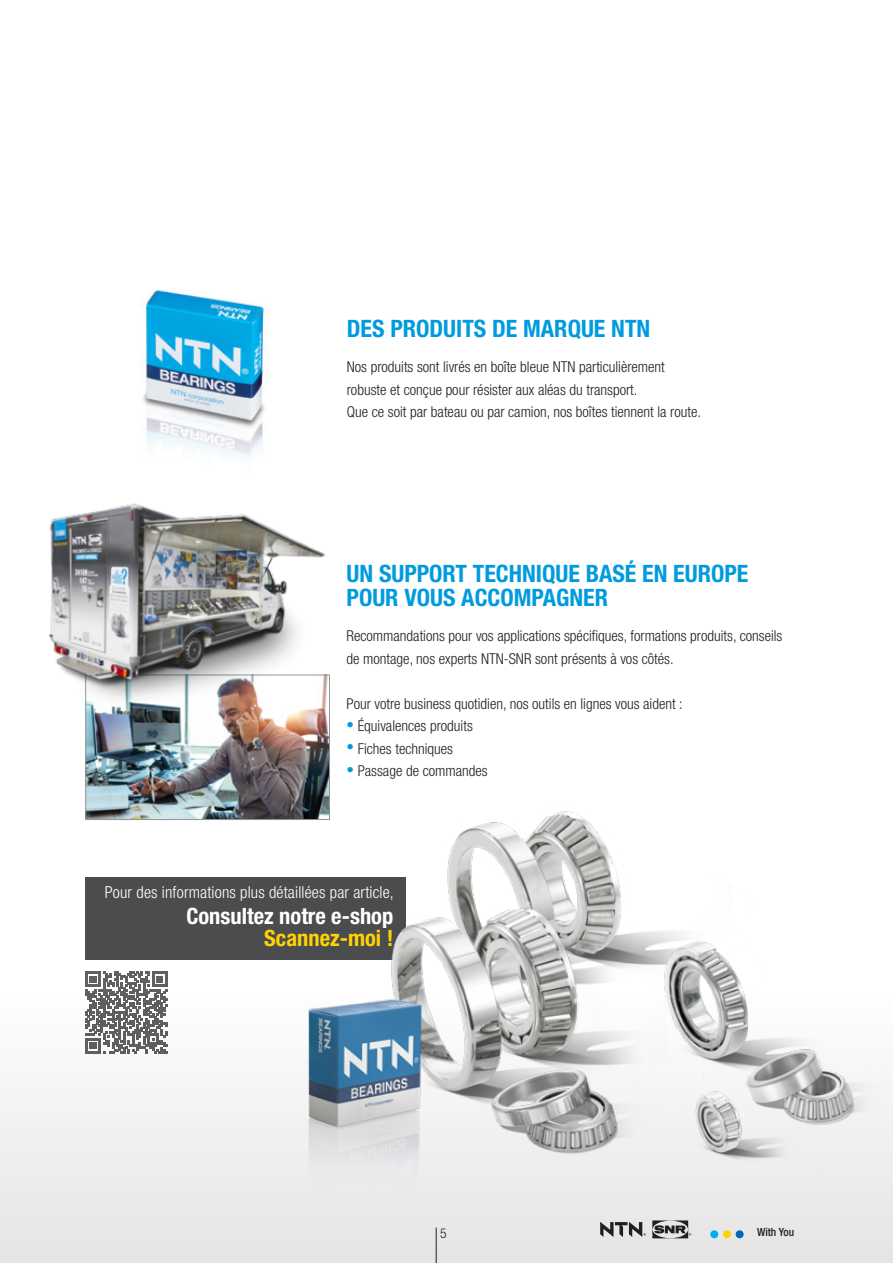
<style>
.page{position:relative;width:893px;height:1263px;background:#fff}
.page>*{position:absolute;margin:0;border:0;box-sizing:border-box;transform-origin:0 0}
.t1{font:700 condensed 24px/24px "Helvetica Neue LT Std";color:#009bde}
.t2{font:700 condensed 22.5px "Helvetica Neue";color:#fff}
.t3{font:700 condensed 22.5px "Helvetica Neue";color:#fed304}
.t4{font:300 condensed 16.5px "Helvetica Neue";letter-spacing:.01em;color:#fff}
.t5{font:300 condensed 15px/22.5px "Helvetica Neue";color:#231f20}
.t6{font:300 condensed 13.5px "Helvetica Neue";color:#231f20}
.t7{font:500 condensed 11.25px "Helvetica Neue";color:#231f20}
.s1{color:#009bde}
</style>
<div class="page">
<div style="left:0;top:965px;width:893px;height:298px;background:linear-gradient(to bottom,#fff,#e4e4e5)"></div>
<svg style="left:600px;top:1222px;width:46px;height:15px"></svg>
<svg style="left:652px;top:1220px;width:39px;height:18px"></svg>
<div style="left:710px;top:1230px;width:8px;height:8px;background:#00aeef;border-radius:50%"></div>
<div style="left:736px;top:1230px;width:8px;height:8px;background:#0166b3;border-radius:50%"></div>
<div style="left:723px;top:1230px;width:8px;height:8px;background:#fed304;border-radius:50%"></div>
<hr style="left:436px;top:1227px;width:1px;height:36px;background:#231f20">
<svg style="left:85px;top:971px;width:82px;height:82px"></svg>
<div style="left:85px;top:877px;width:320px;height:82px;background:#4b4c4d"></div>
<img style="left:283px;top:811px;width:610px;height:406px">
<img style="left:141px;top:289px;width:125px;height:170px">
<img style="left:87px;top:741px;width:241px;height:77px">
<div style="left:85px;top:675px;width:245px;height:145px;border:1px solid #939598"></div>
<img style="left:49px;top:503px;width:281px;height:238px">
<h1 class="t1" style="left:347px;top:316px;width:305px">DES PRODUITS DE MARQUE NTN</h1>
<p class="t5" style="left:347px;top:355px;width:356px">Nos produits sont livrés en boîte bleue NTN particulièrement robuste et conçue pour résister aux aléas du transport.<br>Que ce soit par bateau ou par camion, nos boîtes tiennent la route.</p>
<h1 class="t1" style="left:347px;top:561px;width:403px">UN SUPPORT TECHNIQUE BASÉ EN EUROPE<br>POUR VOUS ACCOMPAGNER</h1>
<p class="t5" style="left:347px;top:625px;width:437px">Recommandations pour vos applications spécifiques, formations produits, conseils de montage, nos experts NTN-SNR sont présents à vos côtés.</p>
<p class="t5" style="left:347px;top:692px;width:338px">Pour votre business quotidien, nos outils en lignes vous aident :</p>
<p class="t5" style="left:347px;top:715px;width:128px"><span class="s1">•</span> Équivalences produits</p>
<p class="t5" style="left:347px;top:737px;width:108px"><span class="s1">•</span> Fiches techniques</p>
<p class="t5" style="left:347px;top:760px;width:143px"><span class="s1">•</span> Passage de commandes</p>
<p class="t4" style="left:105px;top:883px;width:291px">Pour des informations plus détaillées par article,</p>
<h2 class="t2" style="left:186px;top:902px;width:208px">Consultez notre e-shop</h2>
<h2 class="t3" style="left:264px;top:924px;width:131px">Scannez-moi !</h2>
<p class="t6" style="left:440px;top:1226px;width:8px">5</p>
<p class="t7" style="left:757px;top:1225px;width:39px">With You</p>
</div>
